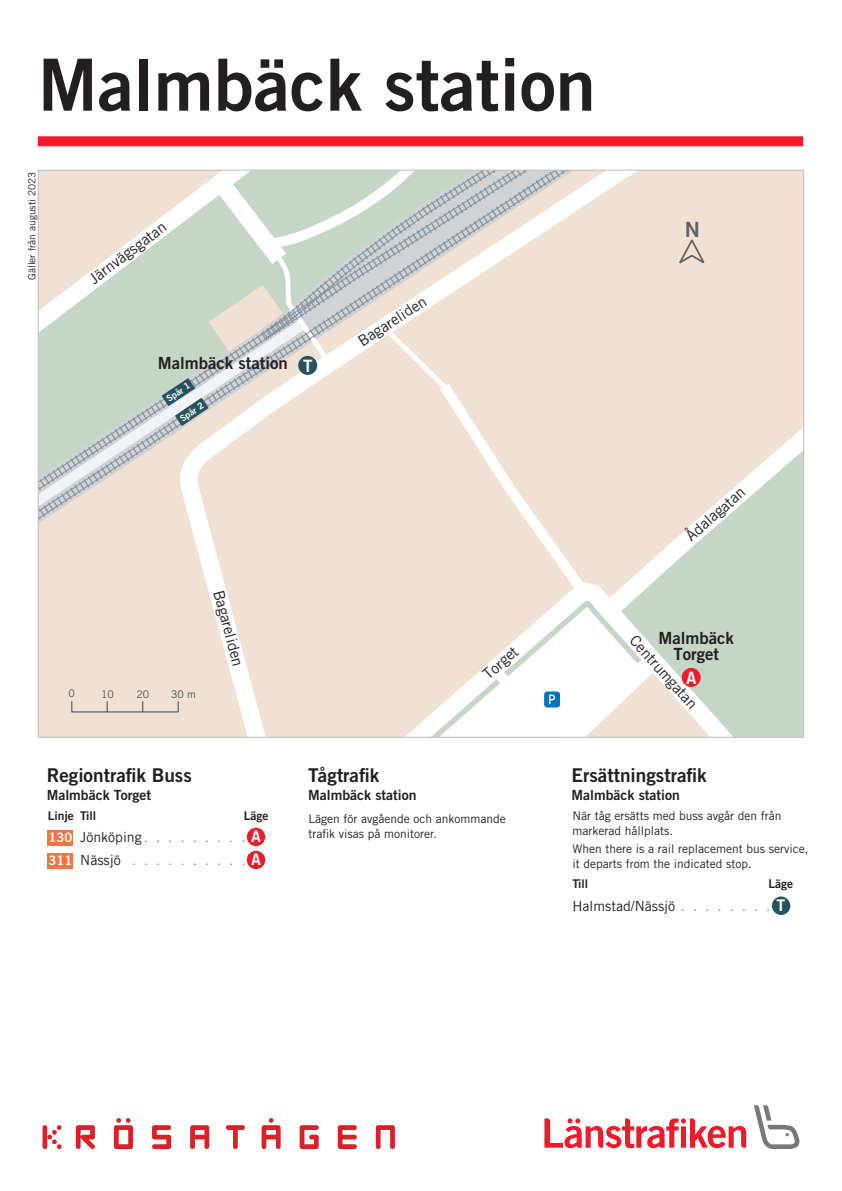
<style>
.page{position:relative;width:842px;height:1191px;background:#fff}
.page>*{position:absolute;margin:0;border:0;box-sizing:border-box;transform-origin:0 0}
.t1{font:72px "Trade Gothic LT Std Bd 2";color:#231f20}
.t2{font:21px "Trade Gothic LT Std Bd 2";color:#636366}
.t3{font:19px "Trade Gothic LT Std Bd 2";color:#231f20}
.t4{font:17px "Trade Gothic LT Std Bd 2";color:#fff}
.t5{font:16.8px/16.1px "Trade Gothic LT Std Bd 2";color:#231f20;text-align:center}
.t6{font:16px "Trade Gothic LT Std Bd 2";color:#fff}
.t7{font:15.1px "Trade Gothic LT Std";color:#231f20}
.t8{font:14px "Trade Gothic LT Std Bd 2";color:#231f20}
.t9{font:14px "Trade Gothic LT Std";color:#231f20}
.t10{font:12px/15px "Trade Gothic LT Std";color:#231f20}
.t11{font:12px "Trade Gothic LT Std Bd 2";color:#231f20}
.t12{font:10.5px "Trade Gothic LT Std";color:#4b4c4d}
.t13{font:10px "Trade Gothic LT Std";color:#231f20}
.t14{font:9.1px "Trade Gothic LT Std Bd 2";color:#fff}
.s1{font-family:"Trade Gothic LT Std Bd 2";font-size:13px;color:#fff}
.s2{font-family:"Trade Gothic LT Std Bd 2";font-size:10px;color:#808285}
</style>
<div class="page">
<svg style="left:152px;top:1125px;width:19px;height:24px"></svg>
<svg style="left:190px;top:1125px;width:19px;height:24px"></svg>
<svg style="left:226px;top:1125px;width:19px;height:24px"></svg>
<svg style="left:300px;top:1125px;width:19px;height:24px"></svg>
<svg style="left:338px;top:1125px;width:19px;height:24px"></svg>
<svg style="left:376px;top:1125px;width:19px;height:24px"></svg>
<svg style="left:43px;top:1125px;width:19px;height:24px"></svg>
<svg style="left:114px;top:1118px;width:19px;height:31px"></svg>
<svg style="left:262px;top:1118px;width:19px;height:31px"></svg>
<svg style="left:76px;top:1125px;width:19px;height:24px"></svg>
<svg style="left:544px;top:1118px;width:202px;height:30px"></svg>
<svg style="left:754px;top:1105px;width:45px;height:44px"></svg>
<svg style="left:40px;top:172px;width:762px;height:560px;background:#e5dfd3"></svg>
<svg style="left:418px;top:591px;width:235px;height:145px"></svg>
<div style="left:682px;top:668px;width:19px;height:19px;background:#ee1b2c;border-radius:50%"></div>
<div style="left:298px;top:356px;width:19px;height:19px;background:#245360;border-radius:50%"></div>
<svg style="left:162px;top:378px;width:46px;height:48px"></svg>
<svg style="left:71px;top:700px;width:108px;height:13px"></svg>
<svg style="left:675px;top:236px;width:31px;height:31px"></svg>
<div style="left:38px;top:136px;width:765px;height:10px;background:#ee1b2c"></div>
<div style="left:247px;top:827px;width:18px;height:19px;background:#ee1b2c;border-radius:50%"></div>
<div style="left:247px;top:850px;width:18px;height:19px;background:#ee1b2c;border-radius:50%"></div>
<div style="left:48px;top:830px;width:25px;height:15px;background:#f37440"></div>
<div style="left:48px;top:853px;width:25px;height:15px;background:#f37440"></div>
<div style="left:772px;top:896px;width:18px;height:19px;background:#245360;border-radius:50%"></div>
<h1 class="t1" style="left:38px;top:40px;width:559px">Malmbäck station</h1>
<p class="t13" style="left:26px;top:280px;width:110px;rotate:-90deg">Gäller från augusti 2023</p>
<p class="t7" style="left:85px;top:273px;width:94px;rotate:-37deg">Järnvägsgatan</p>
<h3 class="t5" style="left:158px;top:354px;width:131px">Malmbäck station</h3>
<p class="t14" style="left:164px;top:395px;width:28px;rotate:-34deg">Spår 1</p>
<p class="t14" style="left:178px;top:415px;width:28px;rotate:-34deg">Spår 2</p>
<h3 class="t4" style="left:303px;top:355px;width:11px">T</h3>
<p class="t7" style="left:355px;top:334px;width:80px;rotate:-33deg">Bagareliden</p>
<p class="t12" style="left:69px;top:687px;width:8px">0</p>
<p class="t12" style="left:101px;top:688px;width:14px">10</p>
<p class="t12" style="left:136px;top:687px;width:14px">20</p>
<p class="t12" style="left:171px;top:687px;width:26px">30 m</p>
<p class="t7" style="left:227px;top:588px;width:80px;rotate:75deg">Bagareliden</p>
<p class="t7" style="left:479px;top:669px;width:43px;rotate:-41deg">Torget</p>
<h2 class="t2" style="left:685px;top:216px;width:17px">N</h2>
<p class="t7" style="left:682px;top:531px;width:75px;rotate:-41deg">Ådalagatan</p>
<h3 class="t5" style="left:658px;top:629px;width:77px">Malmbäck<br>Torget</h3>
<h3 class="t4" style="left:686px;top:667px;width:12px">A</h3>
<p class="t7" style="left:639px;top:631px;width:94px;rotate:48deg">Centrumgatan</p>
<h3 class="t3" style="left:47px;top:763px;width:147px">Regiontrafik Buss</h3>
<p class="t8" style="left:47px;top:786px;width:106px">Malmbäck Torget</p>
<p class="t11" style="left:48px;top:808px;width:50px">Linje Till</p>
<p class="t11" style="left:244px;top:808px;width:26px">Läge</p>
<p class="t9" style="left:49px;top:829px;width:95px"><span class="s1">130</span> Jönköping</p>
<h3 class="t6" style="left:251px;top:826px;width:11px">A</h3>
<p class="t9" style="left:49px;top:852px;width:74px"><span class="s1">311</span> Nässjö</p>
<h3 class="t6" style="left:251px;top:849px;width:11px">A</h3>
<h3 class="t3" style="left:308px;top:763px;width:73px">Tågtrafik</h3>
<p class="t8" style="left:308px;top:786px;width:110px">Malmbäck station</p>
<p class="t10" style="left:308px;top:810px;width:199px">Lägen för avgående och ankommande trafik visas på monitorer.</p>
<h3 class="t3" style="left:571px;top:763px;width:137px">Ersättningstrafik</h3>
<p class="t8" style="left:571px;top:786px;width:110px">Malmbäck station</p>
<p class="t10" style="left:572px;top:808px;width:210px">När tåg ersätts med buss avgår den från markerad hållplats.</p>
<p class="t10" style="left:572px;top:840px;width:237px">When there is a rail replacement bus service, it departs from the indicated stop.</p>
<p class="t11" style="left:572px;top:876px;width:17px">Till</p>
<p class="t11" style="left:768px;top:876px;width:26px">Läge</p>
<p class="t9" style="left:572px;top:897px;width:184px">Halmstad/Nässjö <span class="s2">. . . . . . .</span></p>
<h3 class="t6" style="left:776px;top:895px;width:10px">T</h3>
</div>
